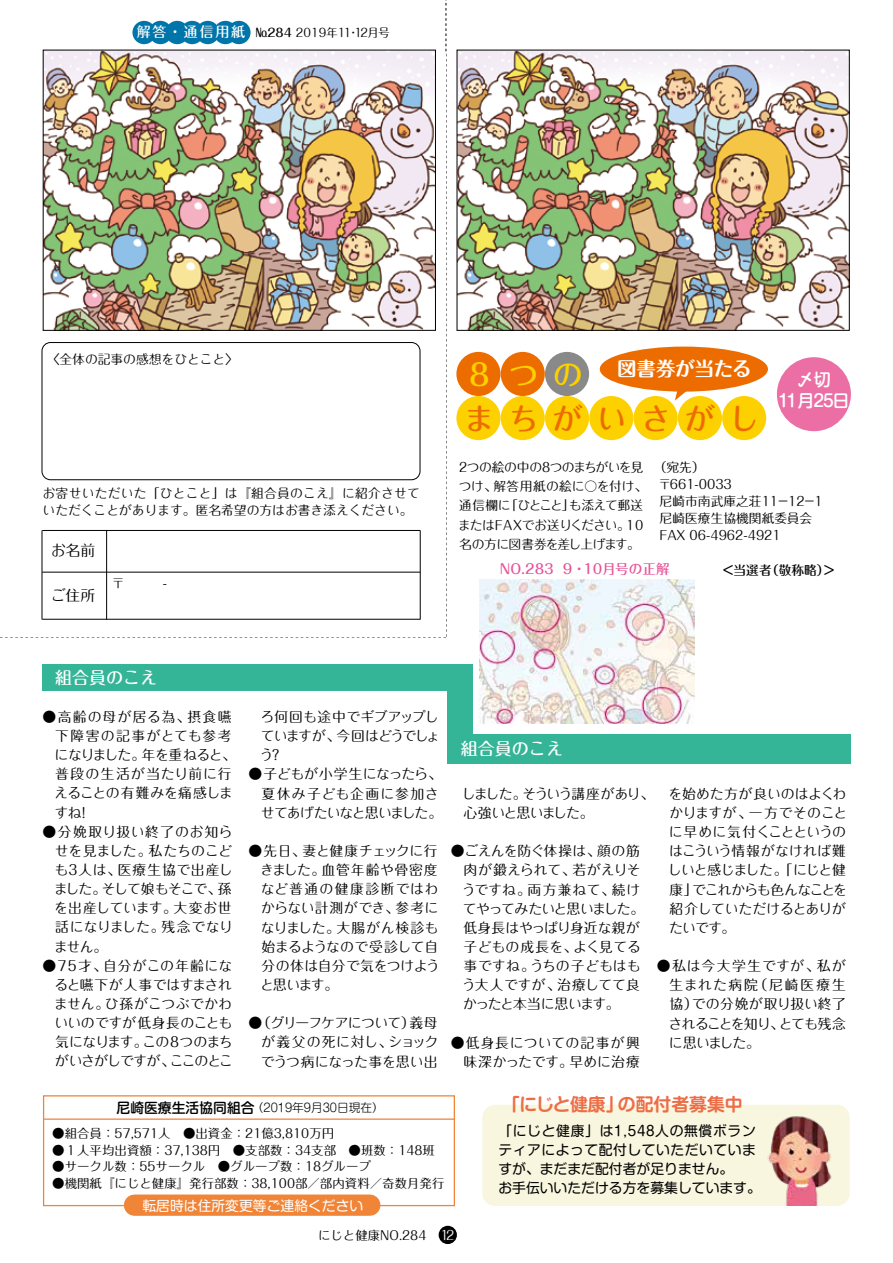
<style>
.page{position:relative;width:893px;height:1263px;background:#fff}
.page>*{position:absolute;margin:0;border:0;box-sizing:border-box;transform-origin:0 0}
.t1{font:500 29.85px "Maru Fo Pro";letter-spacing:.475em;color:#ed6c00}
.t2{font:500 29.85px "Maru Fo Pro";color:#fdd000}
.t3{font:700 19.5px "Maru Fo Pro";letter-spacing:-.005em;color:#fff}
.t4{font:700 17.85px "Shin M Go Pr 6 De";color:#ed6d46}
.t5{font:500 16.95px "Maru Fo Pro";color:#fff}
.t6{font:500 16.95px/21.6px "Shin M Go Pr 6";letter-spacing:-.06em;color:#fff;text-align:center}
.t7{font:14.85px "Maru Fo Pro";color:#000}
.t8{font:13.8px/19.2px "Maru Fo Pro";letter-spacing:-.01em;color:#000;text-align:justify}
.t9{font:13.8px/19.2px "Maru Fo Pro";letter-spacing:.02em;color:#000}
.t10{font:13.8px/19.2px "Shin M Go Pr 6";letter-spacing:.035em;color:#000}
.t11{font:13.8px/19.2px "Maru Fo Pro";letter-spacing:.055em;color:#000}
.t12{font:13.8px/19.2px "Maru Fo Pro";letter-spacing:.03em;color:#000;text-align:right}
.t13{font:13.8px/19.2px "Maru Fo Pro";letter-spacing:-.065em;color:#000}
.t14{font:13.8px "Shin M Go Pr 6";color:#fff}
.t15{font:500 13.65px "Maru Fo Pro";color:#e85298}
.t16{font:12.75px/17px "Maru Fo Pro";color:#000}
.t17{font:12.75px/19.2px "Maru Fo Pro";letter-spacing:-.04em;color:#000}
.t18{font:500 12.75px "Maru Fo Pro";color:#000}
.t19{font:12.45px "Maru Fo Pro";color:#000}
.t20{font:300 11.7px "Shin M Go Pr 6";color:#000}
.t21{font:11.7px "Maru Fo Pro";color:#000}
.s1{font-weight:500;font-size:14.1px;color:#fff}
.s2{font-weight:500}
.s3{font-weight:500;font-size:13.8px}
.s4{font-size:12.75px;color:#fff}
</style>
<div class="page">
<div style="left:439px;top:1226px;width:18px;height:18px;background:#000;border-radius:50%"></div>
<div style="left:482px;top:1105px;width:368px;height:101px;background:#f8f6de;border-radius:13px"></div>
<div style="left:43px;top:1095px;width:412px;height:111px;border:1px solid #f08437"></div>
<div style="left:447px;top:667px;width:26px;height:97px;background:#35b597"></div>
<div style="left:448px;top:734px;width:403px;height:30px;background:#35b597"></div>
<div style="left:600px;top:347px;width:168px;height:45px;background:#ed6c00;border-radius:50%"></div>
<svg style="left:675px;top:391px;width:13px;height:10px"></svg>
<div style="left:456px;top:396px;width:44px;height:44px;background:#fdd000;border-radius:50%"></div>
<div style="left:456px;top:352px;width:44px;height:44px;background:#ed6c00;border-radius:50%"></div>
<div style="left:501px;top:396px;width:44px;height:44px;background:#fdd000;border-radius:50%"></div>
<div style="left:501px;top:352px;width:44px;height:44px;background:#ed6c00;border-radius:50%"></div>
<div style="left:545px;top:396px;width:44px;height:44px;background:#fdd000;border-radius:50%"></div>
<div style="left:545px;top:352px;width:44px;height:44px;background:#898989;border-radius:50%"></div>
<div style="left:589px;top:396px;width:44px;height:44px;background:#fdd000;border-radius:50%"></div>
<div style="left:633px;top:396px;width:45px;height:44px;background:#fdd000;border-radius:50%"></div>
<div style="left:678px;top:396px;width:44px;height:44px;background:#fdd000;border-radius:50%"></div>
<div style="left:722px;top:396px;width:44px;height:44px;background:#fdd000;border-radius:50%"></div>
<div style="left:777px;top:357px;width:74px;height:74px;background:#eb6ea5;border-radius:50%"></div>
<div style="left:43px;top:664px;width:430px;height:27px;background:#35b597"></div>
<svg style="left:0;top:0;width:447px;height:638px"></svg>
<img style="left:459px;top:52px;width:389px;height:277px">
<div style="left:457px;top:50px;width:393px;height:281px;border:1px solid #000"></div>
<div style="left:0;top:54px;width:446px;height:583px;background:#fff"></div>
<hr style="left:42px;top:572px;width:378px;height:1px;background:#000">
<hr style="left:42px;top:619px;width:378px;height:1px;background:#000">
<hr style="left:42px;top:530px;width:378px;height:1px;background:#000">
<hr style="left:42px;top:530px;width:1px;height:89px;background:#000">
<hr style="left:106px;top:530px;width:1px;height:89px;background:#000">
<hr style="left:420px;top:530px;width:1px;height:89px;background:#000">
<div style="left:42px;top:342px;width:378px;height:138px;border:1px solid #000;border-radius:9px"></div>
<div style="left:245px;top:25px;width:142px;height:15px;background:#fff"></div>
<div style="left:132px;top:21px;width:24px;height:23px;background:#0075a9;border-radius:50%"></div>
<div style="left:149px;top:21px;width:23px;height:23px;background:#0075a9;border-radius:50%"></div>
<div style="left:166px;top:21px;width:23px;height:23px;background:#0075a9;border-radius:50%"></div>
<div style="left:180px;top:21px;width:24px;height:23px;background:#0075a9;border-radius:50%"></div>
<div style="left:196px;top:21px;width:23px;height:23px;background:#0075a9;border-radius:50%"></div>
<div style="left:214px;top:21px;width:23px;height:23px;background:#0075a9;border-radius:50%"></div>
<div style="left:227px;top:21px;width:24px;height:23px;background:#0075a9;border-radius:50%"></div>
<img style="left:45px;top:52px;width:389px;height:277px">
<div style="left:43px;top:50px;width:393px;height:281px;border:1px solid #000"></div>
<img style="left:480px;top:579px;width:214px;height:145px">
<div style="left:134px;top:1194px;width:236px;height:22px;background:#f08437"></div>
<hr style="left:44px;top:1118px;width:410px;height:2px;background:#f08437">
<img style="left:767px;top:1116px;width:65px;height:89px">
<p class="t21" style="left:137px;top:23px;width:255px"><span class="s1">解答・通信用紙</span> <span class="s2">№284</span> 2019年11・12月号</p>
<p class="t16" style="left:47px;top:349px;width:193px">〈全体の記事の感想をひとこと〉</p>
<p class="t16" style="left:43px;top:483px;width:379px">お寄せいただいた「ひとこと」は『組合員のこえ』に紹介させていただくことがあります。匿名希望の方はお書き添えください。</p>
<p class="t7" style="left:51px;top:539px;width:46px">お名前</p>
<p class="t7" style="left:51px;top:584px;width:46px">ご住所</p>
<h2 class="t3" style="left:617px;top:353px;width:136px">図書券が当たる</h2>
<h1 class="t1" style="left:465px;top:395px;width:296px">まちがいさがし</h1>
<h1 class="t2" style="left:465px;top:351px;width:120px">８つの</h1>
<p class="t6" style="left:778px;top:368px;width:73px">〆切<br>11月25日</p>
<p class="t17" style="left:457px;top:456px;width:192px">２つの絵の中の８つのまちがいを見つけ、解答用紙の絵に○を付け、通信欄に「ひとこと」も添えて郵送またはFAXでお送りください。10名の方に図書券を差し上げます。</p>
<p class="t16" style="left:658px;top:457px;width:166px;text-indent:-5px">（宛先）<br>〒661-0033<br>尼崎市南武庫之荘11－12－1尼崎医療生協機関紙委員会<br>FAX 06-4962-4921</p>
<p class="t15" style="left:500px;top:558px;width:171px">NO.283 9・10月号の正解</p>
<p class="t18" style="left:722px;top:560px;width:115px">＜当選者（敬称略）＞</p>
<p class="t5" style="left:55px;top:664px;width:104px">組合員のこえ</p>
<p class="t11" style="left:54px;top:705px;width:183px;text-indent:-12px">●高齢の母が居る為、摂食嚥下障害の記事がとても参考になりました。年を重ねると、普段の生活が当たり前に行えることの有難みを痛感しますね！</p>
<p class="t8" style="left:54px;top:820px;width:180px;text-indent:-12px">●分娩取り扱い終了のお知らせを見ました。私たちのこども3人は、医療生協で出産しました。そして娘もそこで、孫を出産しています。大変お世話になりました。残念でなりません。</p>
<p class="t8" style="left:54px;top:954px;width:180px;text-indent:-12px">●75才、自分がこの年齢になると嚥下が人事ではすまされません。ひ孫がこつぶでかわいいのですが低身長のことも気になります。この8つのまちがいさがしですが、ここのとこ</p>
<p class="t8" style="left:260px;top:705px;width:182px">ろ何回も途中でギブアップしていますが、今回はどうでしょう？</p>
<p class="t8" style="left:261px;top:763px;width:183px;text-align:left;text-indent:-12px">●子どもが小学生になったら、夏休み子ども企画に参加させてあげたいなと思いました。</p>
<p class="t9" style="left:260px;top:839px;width:181px;text-indent:-11px">●先日、妻と健康チェックに行きました。血管年齢や骨密度など普通の健康診断ではわからない計測ができ、参考になりました。大腸がん検診も始まるようなので受診して自分の体は自分で気をつけようと思います。</p>
<p class="t8" style="left:261px;top:1012px;width:179px;text-indent:-12px">●（グリーフケアについて）義母が義父の死に対し、ショックでうつ病になった事を思い出</p>
<p class="t20" style="left:117px;top:1098px;width:269px"><span class="s3">尼崎医療生活協同組合</span>（2019年9月30日現在）</p>
<p class="t5" style="left:461px;top:735px;width:104px">組合員のこえ</p>
<p class="t13" style="left:462px;top:782px;width:194px">しました。そういう講座があり、心強いと思いました。</p>
<p class="t8" style="left:462px;top:840px;width:184px;text-align:left;text-indent:-11px">●ごえんを防ぐ体操は、顔の筋肉が鍛えられて、若がえりそうですね。両方兼ねて、続けてやってみたいと思いました。低身長はやっぱり身近な親が子どもの成長を、よく見てる事ですね。うちの子どもはもう大人ですが、治療してて良かったと本当に思います。</p>
<p class="t12" style="left:451px;top:1031px;width:191px">●低身長についての記事が興味深かったです。早めに治療</p>
<p class="t8" style="left:668px;top:782px;width:181px">を始めた方が良いのはよくわかりますが、一方でそのことに早めに気付くことというのはこういう情報がなければ難しいと感じました。「にじと健康」でこれからも色んなことを紹介していただけるとありがたいです。</p>
<p class="t8" style="left:668px;top:955px;width:179px;text-indent:-12px">●私は今大学生ですが、私が生まれた病院（尼崎医療生協）での分娩が取り扱い終了されることを知り、とても残念に思いました。</p>
<p class="t4" style="left:502px;top:1090px;width:242px">「にじと健康」の配付者募集中</p>
<p class="t19" style="left:52px;top:1123px;width:283px">●組合員：57,571人　●出資金：21億3,810万円</p>
<p class="t19" style="left:52px;top:1140px;width:384px">●１人平均出資額：37,138円　●支部数：34支部　●班数：148班</p>
<p class="t19" style="left:52px;top:1157px;width:320px">●サークル数：55サークル　●グループ数：18グループ</p>
<p class="t19" style="left:52px;top:1173px;width:394px">●機関紙『にじと健康』発行部数：38,100部／部内資料／奇数月発行</p>
<p class="t14" style="left:142px;top:1194px;width:222px">転居時は住所変更等ご連絡ください</p>
<p class="t19" style="left:318px;top:1226px;width:138px">にじと健康NO.284 <span class="s4">12</span></p>
<p class="t10" style="left:498px;top:1120px;width:264px">「にじと健康」は1,548人の無償ボランティアによって配付していただいていますが、まだまだ配付者が足りません。<br>お手伝いいただける方を募集しています。</p>
</div>
